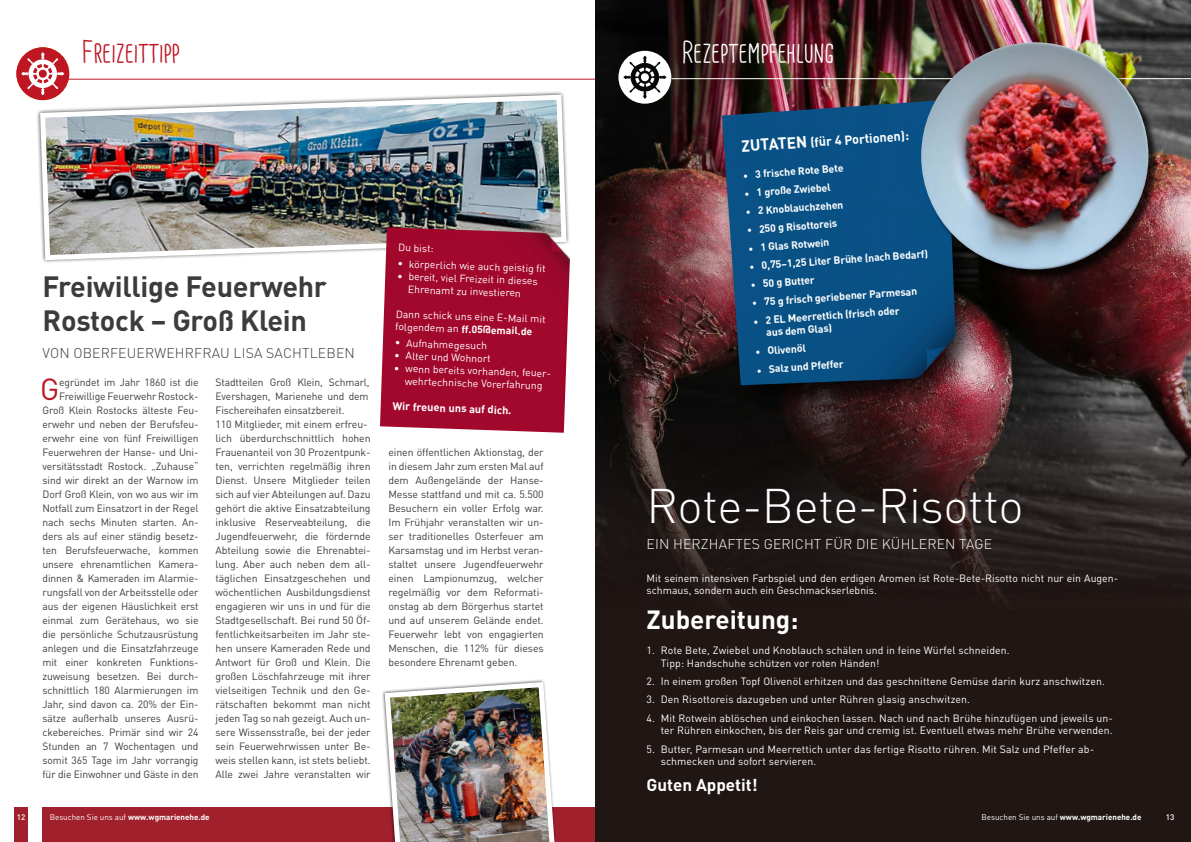
<style>
.page{position:relative;width:1191px;height:842px;background:#fff}
.page>*{position:absolute;margin:0;border:0;box-sizing:border-box;transform-origin:0 0}
.t1{font:300 48px "DIN Pro";letter-spacing:-.01em;color:#fff}
.t2{font:30.2px "DIN Pro";color:#be1622}
.t3{font:30px "Cardenio Modern";color:#fff}
.t4{font:30px "Cardenio Modern";color:#be1622}
.t5{font:700 29px/34.8px "DIN Pro";letter-spacing:-.01em;color:#3c3c3b}
.t6{font:700 26px "DIN Pro";color:#fff}
.t7{font:700 17px "DIN Pro";color:#fff}
.t8{font:300 14px "DIN Pro";letter-spacing:.01em;color:#fff}
.t9{font:300 14px "DIN Pro";letter-spacing:.01em;color:#3c3c3b}
.t10{font:700 13px "DIN Pro";color:#fff}
.t11{font:700 11px "DIN Pro";color:#fff}
.t12{font:10.5px/14px "DIN Pro";letter-spacing:-.01em;color:#3c3c3b;text-align:right}
.t13{font:10.5px/12.6px "DIN Pro";letter-spacing:.01em;color:#fff}
.t14{font:700 10.5px/12.6px "DIN Pro";color:#fff}
.t15{font:700 8px "DIN Pro";color:#fff}
.t16{font:500 8px "DIN Pro";color:#fff}
.s1{font-weight:400}
.s2{font-weight:700}
.s3{font-size:16px}
.s4{font-family:"Minion Pro";font-weight:500;font-size:12px}
</style>
<div class="page">
<div style="left:43px;top:806px;width:552px;height:36px;background:#a0202c"></div>
<div style="left:15px;top:806px;width:13px;height:36px;background:#a0202c"></div>
<hr style="left:67px;top:79px;width:1124px;height:1px;background:#be1622">
<div style="left:16px;top:47px;width:53px;height:53px;background:#be1622;border-radius:50%"></div>
<svg style="left:21px;top:52px;width:43px;height:43px"></svg>
<img style="left:37px;top:92px;width:532px;height:171px">
<img style="left:595px;top:0;width:596px;height:369px">
<svg style="left:595px;top:369px;width:596px;height:241px;background:#2a1f1e"></svg>
<svg style="left:618px;top:51px;width:53px;height:53px"></svg>
<hr style="left:671px;top:78px;width:520px;height:1px;background:#fff">
<div style="left:595px;top:610px;width:596px;height:232px;background:#201614"></div>
<div style="left:714px;top:95px;width:269px;height:321px;background:#000;opacity:.75"></div>
<img style="left:722px;top:100px;width:235px;height:285px">
<img style="left:380px;top:227px;width:190px;height:206px">
<div style="left:923px;top:44px;width:237px;height:238px;background:#000;opacity:.75"></div>
<img style="left:921px;top:42px;width:227px;height:228px;border-radius:114px">
<img style="left:381px;top:679px;width:178px;height:163px">
<h3 class="t4" style="left:82px;top:35px;width:100px">Freizeittipp</h3>
<h3 class="t5" style="left:43px;top:268px;width:286px">Freiwillige Feuerwehr<br>Rostock – Groß Klein</h3>
<h3 class="t9" style="left:43px;top:343px;width:314px">VON OBERFEUERWEHRFRAU LISA SACHTLEBEN</h3>
<h2 class="t2" style="left:40px;top:369px;width:21px">G</h2>
<p class="t12" style="left:43px;top:375px;width:157px">egründet im Jahr 1860 ist die<br>Freiwillige Feuerwehr Rostock-<br>Groß Klein Rostocks älteste Feu&shy;erwehr und neben der Berufsfeu&shy;erwehr eine von fünf Freiwilligen<br>Feuerwehren der Hanse- und Uni&shy;versitätsstadt Rostock. „Zuhause“ sind wir direkt an der Warnow im<br>Dorf Groß Klein, von wo aus wir im<br>Notfall zum Einsatzort in der Regel nach sechs Minuten starten. An&shy;ders als auf einer ständig besetz&shy;ten Berufsfeuerwache, kommen unsere ehrenamtlichen Kamera&shy;dinnen &amp; Kameraden im Alarmie&shy;rungsfall von der Arbeitsstelle oder aus der eigenen Häuslichkeit erst einmal zum Gerätehaus, wo sie die persönliche Schutzausrüstung anlegen und die Einsatzfahrzeuge mit einer konkreten Funktions&shy;zuweisung besetzen. Bei durch&shy;schnittlich 180 Alarmierungen im<br>Jahr, sind davon ca. 20% der Ein&shy;sätze außerhalb unseres Ausrü&shy;ckebereiches. Primär sind wir 24<br>Stunden an 7 Wochentagen und somit 365 Tage im Jahr vorrangig für die Einwohner und Gäste in den</p>
<p class="t12" style="left:215px;top:375px;width:157px;text-align:left">Stadtteilen Groß Klein, Schmarl, Evershagen, Marienehe und dem Fischereihafen einsatzbereit.<br>110 Mitglieder, mit einem erfreu&shy;lich überdurchschnittlich hohen Frauenanteil von 30 Prozentpunk&shy;ten, verrichten regelmäßig ihren Dienst. Unsere Mitglieder teilen sich auf vier Abteilungen auf. Dazu gehört die aktive Einsatzabteilung inklusive Reserveabteilung, die Jugendfeuerwehr, die fördernde Abteilung sowie die Ehrenabtei&shy;lung. Aber auch neben dem all&shy;täglichen Einsatzgeschehen und wöchentlichen Ausbildungsdienst engagieren wir uns in und für die Stadtgesellschaft. Bei rund 50 Öf&shy;fentlichkeitsarbeiten im Jahr ste&shy;hen unsere Kameraden Rede und Antwort für Groß und Klein. Die großen Löschfahrzeuge mit ihrer vielseitigen Technik und den Ge&shy;rätschaften bekommt man nicht jeden Tag so nah gezeigt. Auch un&shy;sere Wissensstraße, bei der jeder sein Feuerwehrwissen unter Be&shy;weis stellen kann, ist stets beliebt.<br>Alle zwei Jahre veranstalten wir</p>
<p class="t16" style="left:17px;top:811px;width:10px">12</p>
<p class="t15" style="left:50px;top:811px;width:161px"><span class="s1">Besuchen Sie uns auf</span> www.wgmarienehe.de</p>
<p class="t13" style="left:398px;top:241px;width:37px;rotate:2deg">Du bist:</p>
<p class="t13" style="left:398px;top:257px;width:150px;rotate:2deg">• körperlich wie auch geistig fi t</p>
<p class="t13" style="left:397px;top:269px;width:142px;text-align:center;rotate:2deg">• bereit, viel Freizeit in dieses<br>Ehrenamt zu investieren</p>
<p class="t13" style="left:396px;top:307px;width:151px;rotate:2deg">Dann schick uns eine E-Mail mit folgendem an <span class="s2">ff.05@email.de</span></p>
<p class="t13" style="left:395px;top:336px;width:94px;rotate:2deg">• Aufnahmegesuch</p>
<p class="t13" style="left:394px;top:348px;width:98px;rotate:2deg">• Alter und Wohnort</p>
<p class="t13" style="left:394px;top:361px;width:160px;text-align:center;rotate:2deg">• wenn bereits vorhanden, feuer&shy;wehrtechnische Vorerfahrung</p>
<p class="t11" style="left:393px;top:399px;width:121px;rotate:2deg">Wir freuen uns auf dich.</p>
<p class="t12" style="left:388px;top:445px;width:157px;text-align:justify">einen öffentlichen Aktionstag, der in diesem Jahr zum ersten Mal auf dem Außengelände der Hanse-Messe stattfand und mit ca. 5.500<br>Besuchern ein voller Erfolg war.<br>Im Frühjahr veranstalten wir un&shy;ser traditionelles Osterfeuer am Karsamstag und im Herbst veran&shy;staltet unsere Jugendfeuerwehr einen Lampionumzug, welcher regelmäßig vor dem Reformati&shy;onstag ab dem Börgerhus startet und auf unserem Gelände endet.<br>Feuerwehr lebt von engagierten Menschen, die 112% für dieses besondere Ehrenamt geben.</p>
<h3 class="t3" style="left:681px;top:35px;width:154px">Rezeptempfehlung</h3>
<p class="t10" style="left:741px;top:138px;width:169px;rotate:-4deg"><span class="s3">ZUTATEN</span> (für 4 Portionen):</p>
<p class="t14" style="left:743px;top:168px;width:102px;rotate:-4deg"><span class="s4">•</span> 3 frische Rote Bete</p>
<p class="t14" style="left:744px;top:186px;width:88px;rotate:-4deg"><span class="s4">•</span> 1 große Zwiebel</p>
<p class="t14" style="left:745px;top:205px;width:99px;rotate:-4deg"><span class="s4">•</span> 2 Knoblauchzehen</p>
<p class="t14" style="left:746px;top:223px;width:92px;rotate:-4deg"><span class="s4">•</span> 250 g Risottoreis</p>
<p class="t14" style="left:748px;top:241px;width:82px;rotate:-4deg"><span class="s4">•</span> 1 Glas Rotwein</p>
<p class="t14" style="left:749px;top:259px;width:180px;rotate:-4deg"><span class="s4">•</span> 0,75–1,25 Liter Brühe (nach Bedarf)</p>
<p class="t14" style="left:750px;top:278px;width:65px;rotate:-4deg"><span class="s4">•</span> 50 g Butter</p>
<p class="t14" style="left:752px;top:296px;width:167px;rotate:-4deg"><span class="s4">•</span> 75 g frisch geriebener Parmesan</p>
<p class="t14" style="left:765px;top:313px;width:136px;text-indent:-12px;rotate:-4deg"><span class="s4">•</span> 2 EL Meerrettich (frisch oder aus dem Glas)</p>
<p class="t14" style="left:755px;top:345px;width:52px;rotate:-4deg"><span class="s4">•</span> Olivenöl</p>
<p class="t14" style="left:756px;top:363px;width:88px;rotate:-4deg"><span class="s4">•</span> Salz und Pfeffer</p>
<h1 class="t1" style="left:646px;top:473px;width:378px">Rote-Bete-Risotto</h1>
<h3 class="t8" style="left:646px;top:535px;width:347px">EIN HERZHAFTES GERICHT FÜR DIE KÜHLEREN TAGE</h3>
<p class="t13" style="left:646px;top:571px;width:473px">Mit seinem intensiven Farbspiel und den erdigen Aromen ist Rote-Bete-Risotto nicht nur ein Augen&shy;schmaus, sondern auch ein Geschmackserlebnis.</p>
<h3 class="t6" style="left:646px;top:602px;width:153px">Zubereitung:</h3>
<p class="t13" style="left:660px;top:644px;width:350px;text-indent:-14px">1. Rote Bete, Zwiebel und Knoblauch schälen und in feine Würfel schneiden.<br>Tipp: Handschuhe schützen vor roten Händen!</p>
<p class="t13" style="left:646px;top:674px;width:460px">2. In einem großen Topf Olivenöl erhitzen und das geschnittene Gemüse darin kurz anschwitzen.</p>
<p class="t13" style="left:646px;top:693px;width:325px">3. Den Risottoreis dazugeben und unter Rühren glasig anschwitzen.</p>
<p class="t13" style="left:646px;top:711px;width:468px;text-align:right">4. Mit Rotwein ablöschen und einkochen lassen. Nach und nach Brühe hinzufügen und jeweils un&shy;ter Rühren einkochen, bis der Reis gar und cremig ist. Eventuell etwas mehr Brühe verwenden.</p>
<p class="t13" style="left:660px;top:742px;width:435px;text-indent:-14px">5. Butter, Parmesan und Meerrettich unter das fertige Risotto rühren. Mit Salz und Pfeffer ab&shy;schmecken und sofort servieren.</p>
<h3 class="t7" style="left:646px;top:773px;width:113px">Guten Appetit!</h3>
<p class="t15" style="left:981px;top:811px;width:161px"><span class="s1">Besuchen Sie uns auf</span> www.wgmarienehe.de</p>
<p class="t16" style="left:1165px;top:811px;width:10px">13</p>
</div>
